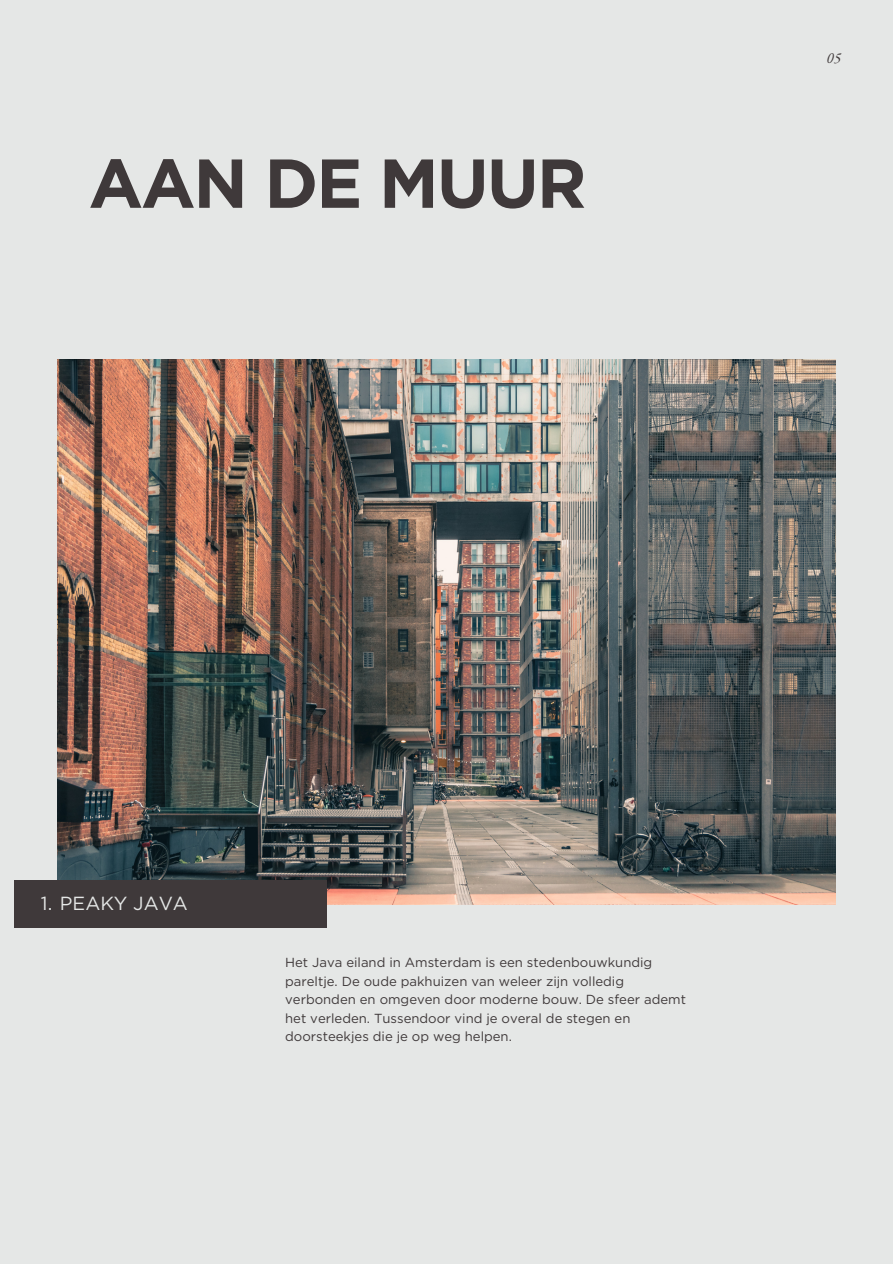
<style>
.page{position:relative;width:893px;height:1264px;background:#fff}
.page>*{position:absolute;margin:0;border:0;box-sizing:border-box;transform-origin:0 0}
.t1{font:700 69px "Gotham";letter-spacing:-.03em;color:#3f393a}
.t2{font:18.9px "Gotham";color:#e5e7e6}
.t3{font:italic 15px "EB Garamond";color:#3f393a}
.t4{font:13.2px/18.6px "Gotham";color:#3f393a}
</style>
<div class="page">
<div style="left:0;top:0;width:892px;height:1263px;background:#e5e7e6"></div>
<img style="left:58px;top:359px;width:777px;height:545px">
<div style="left:15px;top:880px;width:312px;height:47px;background:#3f393a"></div>
<p class="t1" style="left:89px;top:141px;width:499px">AAN DE MUUR</p>
<p class="t3" style="left:826px;top:48px;width:16px">05</p>
<p class="t2" style="left:41px;top:891px;width:148px">1. PEAKY JAVA</p>
<p class="t4" style="left:285px;top:952px;width:402px">Het Java eiland in Amsterdam is een stedenbouwkundig pareltje. De oude pakhuizen van weleer zijn volledig verbonden en omgeven door moderne bouw. De sfeer ademt het verleden. Tussendoor vind je overal de stegen en doorsteekjes die je op weg helpen.</p>
</div>
